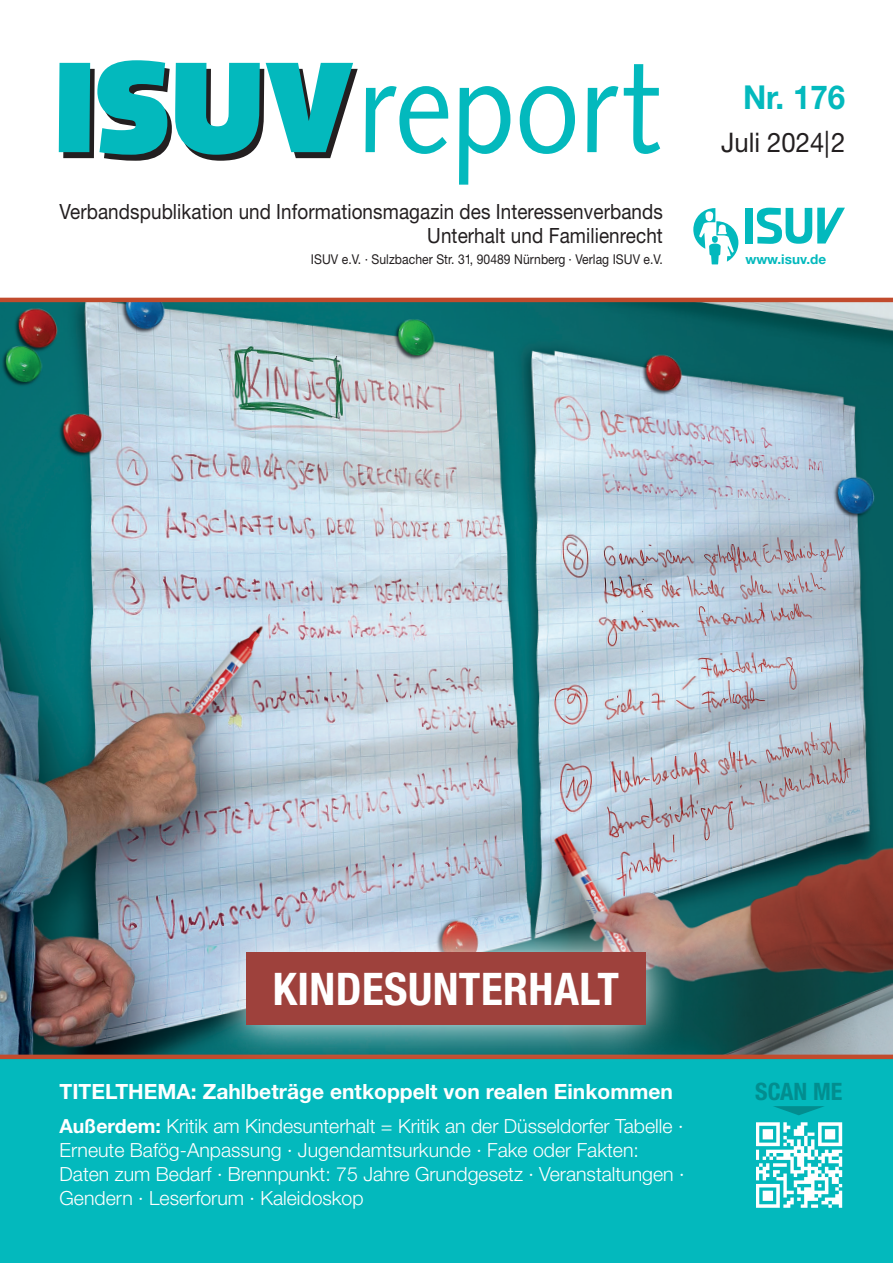
<style>
.page{position:relative;width:893px;height:1263px;background:#fff}
.page>*{position:absolute;margin:0;border:0;box-sizing:border-box;transform-origin:0 0}
.t1{font:700 condensed 45px "Helvetica Neue LT Std";letter-spacing:.01em;color:#fff}
.t2{font:700 33px "Helvetica Neue LT Std";color:#03b9bd;scale:.95 1}
.t3{font:27px "Helvetica Neue LT Std";color:#231f20;scale:.95 1}
.t4{font:700 condensed 24px "Helvetica Neue LT Std";color:#028d8f}
.t5{font:21px/24px "Helvetica Neue LT Std";letter-spacing:.005em;color:#231f20;text-align:right;scale:.9 1}
.t6{font:700 21px "Helvetica Neue LT Std";color:#fff}
.t7{font:300 19.5px/24px "Helvetica Neue LT Std";color:#fff}
.t8{font:13.5px "Helvetica Neue LT Std";letter-spacing:.005em;color:#231f20;scale:.9 1}
.t9{font:700 13.5px "Helvetica Neue LT Std";color:#03b9bd}
.s1{font-weight:700}
</style>
<div class="page">
<img style="left:0;top:302px;width:893px;height:752px">
<div style="left:0;top:1057px;width:893px;height:206px;background:#03b9bd"></div>
<div style="left:0;top:1054px;width:893px;height:5px;background:#c14b2d"></div>
<svg style="left:59px;top:60px;width:601px;height:125px"></svg>
<svg style="left:693px;top:208px;width:45px;height:56px"></svg>
<div style="left:745px;top:208px;width:8px;height:36px;background:#03b9bd"></div>
<svg style="left:757px;top:208px;width:88px;height:36px"></svg>
<hr style="left:0;top:298px;width:893px;height:4px;background:#c14b2d">
<img style="left:756px;top:1122px;width:87px;height:86px">
<svg style="left:773px;top:1106px;width:51px;height:9px"></svg>
<img style="left:206px;top:913px;width:479px;height:147px">
<div style="left:246px;top:952px;width:400px;height:73px;background:#9e413c"></div>
<p class="t5" style="left:60px;top:199px;width:672px">Verbandspublikation und Informationsmagazin des Interessenverbands<br>Unterhalt und Familienrecht</p>
<p class="t8" style="left:311px;top:252px;width:393px">ISUV e.V. · Sulzbacher Str. 31, 90489 Nürnberg · Verlag ISUV e.V.</p>
<h2 class="t2" style="left:743px;top:77px;width:109px">Nr. 176</h2>
<h3 class="t3" style="left:721px;top:126px;width:132px">Juli 2024|2</h3>
<p class="t9" style="left:745px;top:251px;width:82px">www.isuv.de</p>
<h1 class="t1" style="left:273px;top:962px;width:348px">KINDESUNTERHALT</h1>
<p class="t6" style="left:60px;top:1078px;width:615px">TITELTHEMA: Zahlbeträge entkoppelt von realen Einkommen</p>
<p class="t7" style="left:60px;top:1114px;width:626px"><span class="s1">Außerdem:</span> Kritik am Kindesunterhalt = Kritik an der Düsseldorfer Tabelle · Erneute Bafög-Anpassung · Jugendamtsurkunde · Fake oder Fakten:<br>Daten zum Bedarf · Brennpunkt: 75 Jahre Grundgesetz · Veranstaltungen · Gendern · Leserforum · Kaleidoskop</p>
<p class="t4" style="left:755px;top:1077px;width:89px">SCAN ME</p>
</div>
